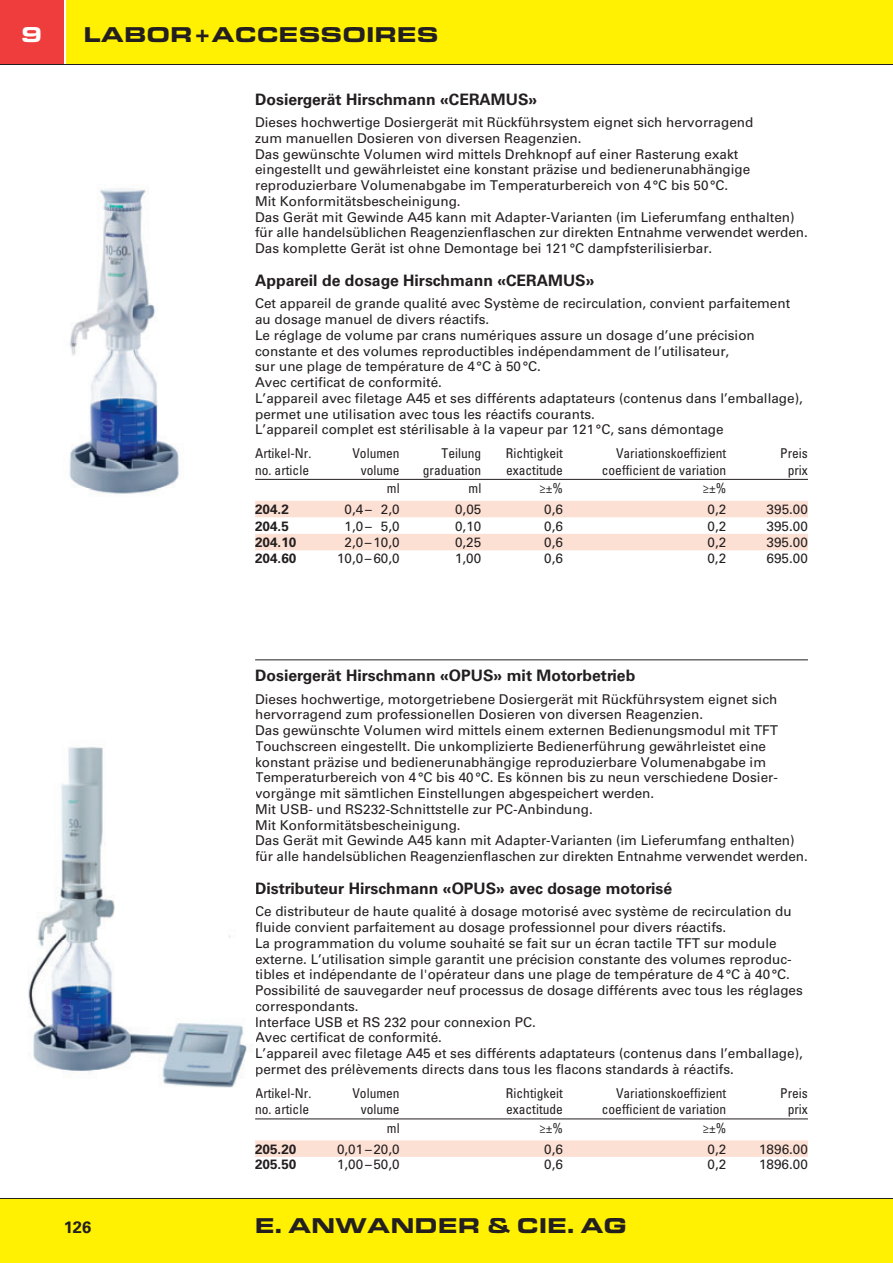
<style>
.page{position:relative;width:893px;height:1263px;background:#fff}
.page>*{position:absolute;margin:0;border:0;box-sizing:border-box;transform-origin:0 0}
.t1{font:700 expanded 21px "Eurostile BQ";color:#231f20}
.t2{font:700 expanded 21px "Eurostile BQ";color:#fff}
.t3{font:700 16.5px "Univers LT Std";color:#231f20}
.t4{font:700 15.75px "Univers LT Std";color:#231f20}
.t5{font:13.5px/15.8px "Univers LT Std";color:#231f20}
.t6{font:condensed 13.5px "Univers LT Std";color:#231f20}
.t7{font:700 13.5px "Univers LT Std";color:#231f20}
</style>
<div class="page">
<div style="left:67px;top:0;width:826px;height:64px;background:#fff101"></div>
<div style="left:0;top:1199px;width:893px;height:64px;background:#fff101"></div>
<div style="left:0;top:0;width:64px;height:64px;background:#ee3d3c"></div>
<hr style="left:0;top:1198px;width:893px;height:1px;background:#231f20">
<hr style="left:0;top:64px;width:893px;height:1px;background:#231f20">
<hr style="left:255px;top:659px;width:553px;height:1px;background:#231f20">
<hr style="left:255px;top:1119px;width:553px;height:1px;background:#231f20">
<div style="left:255px;top:1140px;width:553px;height:17px;background:#fde0d4"></div>
<hr style="left:255px;top:479px;width:553px;height:1px;background:#231f20">
<div style="left:255px;top:501px;width:553px;height:16px;background:#fde0d4"></div>
<div style="left:255px;top:534px;width:553px;height:16px;background:#fde0d4"></div>
<img style="left:69px;top:188px;width:111px;height:306px">
<img style="left:28px;top:746px;width:224px;height:342px">
<h1 class="t2" style="left:22px;top:27px;width:22px">9</h1>
<h1 class="t1" style="left:84px;top:27px;width:357px">LABOR + ACCESSOIRES</h1>
<p class="t4" style="left:255px;top:93px;width:284px">Dosiergerät Hirschmann «CERAMUS»</p>
<p class="t5" style="left:255px;top:116px;width:554px">Dieses hochwertige Dosiergerät mit Rückführsystem eignet sich hervorragend<br>zum manuellen Dosieren von diversen Reagenzien.<br>Das gewünschte Volumen wird mittels Drehknopf auf einer Rasterung exakt<br>eingestellt und gewährleistet eine konstant präzise und bedienerunabhängige reproduzierbare Volumenabgabe im Temperaturbereich von 4 °C bis 50 °C.<br>Mit Konformitätsbescheinigung.<br>Das Gerät mit Gewinde A45 kann mit Adapter-Varianten (im Lieferumfang enthalten) für alle handelsüblichen Reagenzienflaschen zur direkten Entnahme verwendet werden.<br>Das komplette Gerät ist ohne Demontage bei 121 °C dampfsterilisierbar.</p>
<p class="t4" style="left:255px;top:274px;width:341px">Appareil de dosage Hirschmann «CERAMUS»</p>
<p class="t5" style="left:255px;top:297px;width:549px">Cet appareil de grande qualité avec Système de recirculation, convient parfaitement au dosage manuel de divers réactifs.<br>Le réglage de volume par crans numériques assure un dosage d’une précision constante et des volumes reproductibles indépendamment de l’utilisateur,<br>sur une plage de température de 4 °C à 50 °C.<br>Avec certificat de conformité.<br>L’appareil avec filetage A45 et ses différents adaptateurs (contenus dans l’emballage), permet une utilisation avec tous les réactifs courants.<br>L’appareil complet est stérilisable à la vapeur par 121 °C, sans démontage</p>
<p class="t6" style="left:255px;top:448px;width:58px">Artikel-Nr.</p>
<p class="t6" style="left:352px;top:448px;width:49px">Volumen</p>
<p class="t6" style="left:442px;top:448px;width:41px">Teilung</p>
<p class="t6" style="left:506px;top:448px;width:58px">Richtigkeit</p>
<p class="t6" style="left:616px;top:448px;width:112px">Variationskoeffizient</p>
<p class="t6" style="left:780px;top:448px;width:29px">Preis</p>
<p class="t6" style="left:255px;top:465px;width:55px">no. article</p>
<p class="t6" style="left:361px;top:465px;width:40px">volume</p>
<p class="t6" style="left:423px;top:465px;width:60px">graduation</p>
<p class="t6" style="left:506px;top:465px;width:58px">exactitude</p>
<p class="t6" style="left:602px;top:465px;width:126px">coefficient de variation</p>
<p class="t6" style="left:788px;top:465px;width:22px">prix</p>
<p class="t6" style="left:387px;top:483px;width:14px">ml</p>
<p class="t6" style="left:469px;top:483px;width:14px">ml</p>
<p class="t6" style="left:539px;top:483px;width:25px">≥±%</p>
<p class="t6" style="left:703px;top:483px;width:25px">≥±%</p>
<p class="t7" style="left:255px;top:504px;width:35px">204.2</p>
<p class="t5" style="left:345px;top:503px;width:57px">0,4 – 2,0</p>
<p class="t5" style="left:455px;top:503px;width:28px">0,05</p>
<p class="t5" style="left:544px;top:503px;width:20px">0,6</p>
<p class="t5" style="left:707px;top:503px;width:20px">0,2</p>
<p class="t5" style="left:767px;top:503px;width:43px">395.00</p>
<p class="t7" style="left:255px;top:521px;width:35px">204.5</p>
<p class="t5" style="left:345px;top:519px;width:57px">1,0 – 5,0</p>
<p class="t5" style="left:455px;top:519px;width:28px">0,10</p>
<p class="t5" style="left:544px;top:519px;width:20px">0,6</p>
<p class="t5" style="left:707px;top:519px;width:20px">0,2</p>
<p class="t5" style="left:767px;top:519px;width:43px">395.00</p>
<p class="t7" style="left:255px;top:537px;width:43px">204.10</p>
<p class="t5" style="left:345px;top:536px;width:57px">2,0 – 10,0</p>
<p class="t5" style="left:455px;top:536px;width:28px">0,25</p>
<p class="t5" style="left:544px;top:536px;width:20px">0,6</p>
<p class="t5" style="left:707px;top:536px;width:20px">0,2</p>
<p class="t5" style="left:767px;top:536px;width:43px">395.00</p>
<p class="t7" style="left:255px;top:553px;width:43px">204.60</p>
<p class="t5" style="left:337px;top:552px;width:64px">10,0 – 60,0</p>
<p class="t5" style="left:455px;top:552px;width:28px">1,00</p>
<p class="t5" style="left:544px;top:552px;width:20px">0,6</p>
<p class="t5" style="left:707px;top:552px;width:20px">0,2</p>
<p class="t5" style="left:767px;top:552px;width:43px">695.00</p>
<p class="t4" style="left:255px;top:670px;width:382px">Dosiergerät Hirschmann «OPUS» mit Motorbetrieb</p>
<p class="t5" style="left:255px;top:692px;width:554px">Dieses hochwertige, motorgetriebene Dosiergerät mit Rückführsystem eignet sich hervorragend zum professionellen Dosieren von diversen Reagenzien.<br>Das gewünschte Volumen wird mittels einem externen Bedienungsmodul mit TFT Touchscreen eingestellt. Die unkomplizierte Bedienerführung gewährleistet eine konstant präzise und bedienerunabhängige reproduzierbare Volumenabgabe im Temperaturbereich von 4 °C bis 40 °C. Es können bis zu neun verschiedene Dosier&shy;vorgänge mit sämtlichen Einstellungen abgespeichert werden.<br>Mit USB- und RS232-Schnittstelle zur PC-Anbindung.<br>Mit Konformitätsbescheinigung.<br>Das Gerät mit Gewinde A45 kann mit Adapter-Varianten (im Lieferumfang enthalten) für alle handelsüblichen Reagenzienflaschen zur direkten Entnahme verwendet werden.</p>
<p class="t4" style="left:255px;top:882px;width:418px">Distributeur Hirschmann «OPUS» avec dosage motorisé</p>
<p class="t5" style="left:255px;top:905px;width:549px">Ce distributeur de haute qualité à dosage motorisé avec système de recirculation du fluide convient parfaitement au dosage professionnel pour divers réactifs.<br>La programmation du volume souhaité se fait sur un écran tactile TFT sur module externe. L’utilisation simple garantit une précision constante des volumes reproduc&shy;tibles et indépendante de l'opérateur dans une plage de température de 4 °C à 40 °C.<br>Possibilité de sauvegarder neuf processus de dosage différents avec tous les réglages correspondants.<br>Interface USB et RS 232 pour connexion PC.<br>Avec certificat de conformité.<br>L’appareil avec filetage A45 et ses différents adaptateurs (contenus dans l’emballage), permet des prélèvements directs dans tous les flacons standards à réactifs.</p>
<p class="t6" style="left:255px;top:1088px;width:58px">Artikel-Nr.</p>
<p class="t6" style="left:352px;top:1088px;width:49px">Volumen</p>
<p class="t6" style="left:506px;top:1088px;width:58px">Richtigkeit</p>
<p class="t6" style="left:616px;top:1088px;width:112px">Variationskoeffizient</p>
<p class="t6" style="left:780px;top:1088px;width:29px">Preis</p>
<p class="t6" style="left:255px;top:1104px;width:55px">no. article</p>
<p class="t6" style="left:361px;top:1104px;width:40px">volume</p>
<p class="t6" style="left:506px;top:1104px;width:58px">exactitude</p>
<p class="t6" style="left:602px;top:1104px;width:126px">coefficient de variation</p>
<p class="t6" style="left:788px;top:1104px;width:22px">prix</p>
<p class="t6" style="left:387px;top:1123px;width:14px">ml</p>
<p class="t6" style="left:539px;top:1123px;width:25px">≥±%</p>
<p class="t6" style="left:703px;top:1123px;width:25px">≥±%</p>
<p class="t7" style="left:255px;top:1144px;width:43px">205.20</p>
<p class="t5" style="left:337px;top:1142px;width:64px">0,01 – 20,0</p>
<p class="t5" style="left:544px;top:1142px;width:20px">0,6</p>
<p class="t5" style="left:707px;top:1142px;width:20px">0,2</p>
<p class="t5" style="left:759px;top:1142px;width:50px">1896.00</p>
<p class="t7" style="left:255px;top:1159px;width:43px">205.50</p>
<p class="t5" style="left:337px;top:1158px;width:64px">1,00 – 50,0</p>
<p class="t5" style="left:544px;top:1158px;width:20px">0,6</p>
<p class="t5" style="left:707px;top:1158px;width:20px">0,2</p>
<p class="t5" style="left:759px;top:1158px;width:50px">1896.00</p>
<p class="t3" style="left:64px;top:1221px;width:29px">126</p>
<h1 class="t1" style="left:255px;top:1218px;width:373px">E. ANWANDER &amp; CIE. AG</h1>
</div>
